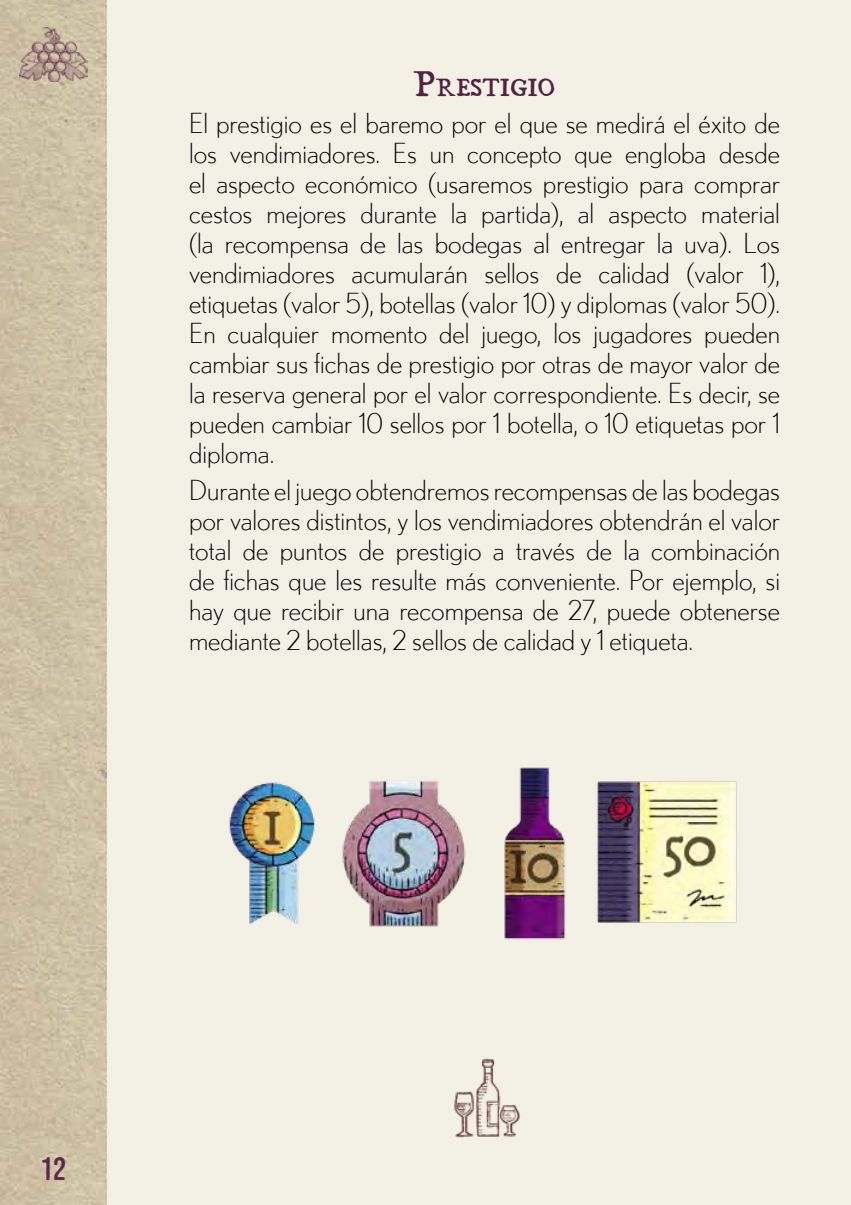
<style>
.page{position:relative;width:851px;height:1205px;background:#fff}
.page>*{position:absolute;margin:0;border:0;box-sizing:border-box;transform-origin:0 0}
.t1{font:32.5px "Mocha Mattari";color:#5f284b}
.t2{font:300 27.5px/30px "Nobel";color:#000;text-align:justify}
.t3{font:700 21.5px "River Liffey";letter-spacing:.015em;color:#542342}
.s1{font-size:30.75px}
</style>
<div class="page">
<div style="left:0;top:0;width:850px;height:1205px;background:#f3f0e6"></div>
<img style="left:454px;top:1058px;width:66px;height:80px">
<img style="left:342px;top:780px;width:124px;height:147px">
<img style="left:229px;top:782px;width:86px;height:142px">
<img style="left:504px;top:767px;width:62px;height:173px">
<img style="left:597px;top:781px;width:140px;height:142px">
<img style="left:0;top:0;width:106px;height:1205px">
<img style="left:20px;top:27px;width:67px;height:54px">
<p class="t3" style="left:414px;top:76px;width:143px"><span class="s1">P</span>RESTIGIO</p>
<p class="t2" style="left:189px;top:108px;width:592px">El prestigio es el baremo por el que se medirá el éxito de los vendimiadores. Es un concepto que engloba desde el aspecto económico (usaremos prestigio para comprar cestos mejores durante la partida), al aspecto material (la recompensa de las bodegas al entregar la uva). Los vendimiadores acumularán sellos de calidad (valor 1), etiquetas (valor 5), botellas (valor 10) y diplomas (valor 50).<br>En cualquier momento del juego, los jugadores pueden cambiar sus fichas de prestigio por otras de mayor valor de la reserva general por el valor correspondiente. Es decir, se pueden cambiar 10 sellos por 1 botella, o 10 etiquetas por 1 diploma.</p>
<p class="t2" style="left:189px;top:475px;width:592px">Durante el juego obtendremos recompensas de las bodegas por valores distintos, y los vendimiadores obtendrán el valor total de puntos de prestigio a través de la combinación de fichas que les resulte más conveniente. Por ejemplo, si hay que recibir una recompensa de 27, puede obtenerse mediante 2 botellas, 2 sellos de calidad y 1 etiqueta.</p>
<p class="t1" style="left:40px;top:1151px;width:27px">12</p>
</div>
